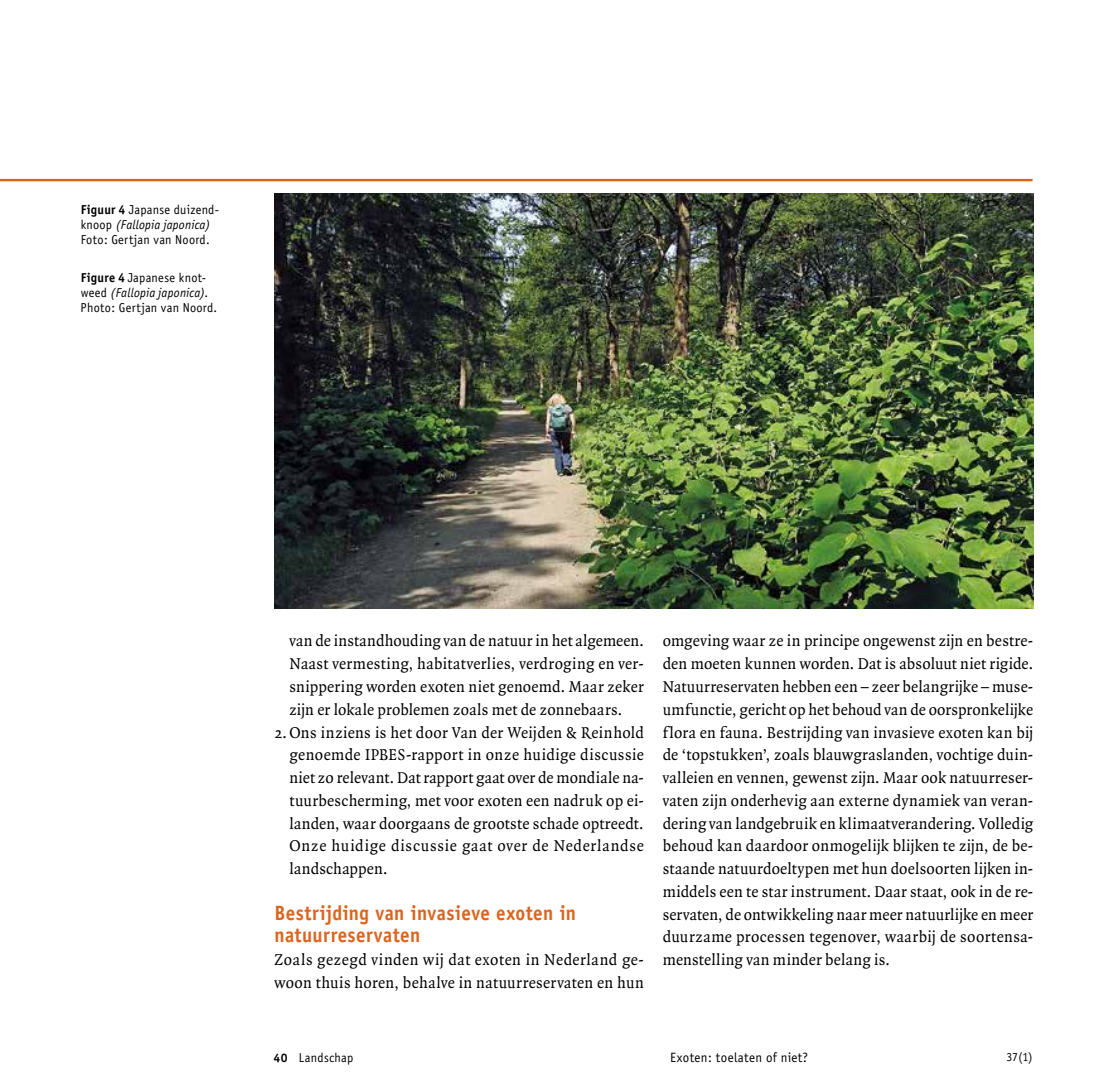
<style>
.page{position:relative;width:1112px;height:1092px;background:#fff}
.page>*{position:absolute;margin:0;border:0;box-sizing:border-box;transform-origin:0 0}
.t1{font:700 20.65px/22.8px "Officina Sans";letter-spacing:.02em;color:#dc651e;scale:.92 1}
.t2{font:16.8px/22.8px "Quadraat OT";letter-spacing:.02em;color:#000;scale:.96 1}
.t3{font:16.8px "Quadraat OT";letter-spacing:.045em;color:#000;scale:.96 1}
.t4{font:13.47px "Officina Sans";letter-spacing:.025em;color:#000;scale:.96 1}
.t5{font:12.95px "Officina Sans";letter-spacing:.025em;color:#000;scale:.95 1}
.t6{font:italic 12.95px "Officina Sans ITC";letter-spacing:.015em;color:#000;scale:.95 1}
.t7{font:12.25px "Officina Sans";color:#000;scale:.96 1}
.s1{font-family:"Officina Sans Bold ITC"}
.s2{font-family:"Officina Sans";font-style:normal}
.s3{font-weight:700;font-size:12.25px}
</style>
<div class="page">
<hr style="left:0;top:179px;width:1032px;height:2px;background:#dc651e">
<img style="left:274px;top:193px;width:759px;height:415px">
<p class="t5" style="left:81px;top:202px;width:147px"><span class="s1">Figuur 4</span> Japanse duizend-</p>
<p class="t6" style="left:81px;top:217px;width:138px"><span class="s2">knoop</span> (Fallopia japonica)</p>
<p class="t5" style="left:81px;top:232px;width:137px">Foto: Gertjan van Noord.</p>
<p class="t5" style="left:81px;top:270px;width:134px"><span class="s1">Figure 4</span> Japanese knot-</p>
<p class="t6" style="left:81px;top:285px;width:136px"><span class="s2">weed</span> (Fallopia japonica)<span class="s2">.</span></p>
<p class="t5" style="left:81px;top:300px;width:145px">Photo: Gertjan van Noord.</p>
<p class="t2" style="left:289px;top:630px;width:371px">van de instandhouding van de natuur in het algemeen.</p>
<p class="t2" style="left:289px;top:652px;width:370px">Naast vermesting, habitatverlies, verdroging en ver-</p>
<p class="t2" style="left:289px;top:675px;width:370px">snippering worden exoten niet genoemd. Maar zeker</p>
<p class="t2" style="left:289px;top:698px;width:348px">zijn er lokale problemen zoals met de zonnebaars.</p>
<p class="t2" style="left:274px;top:721px;width:386px">2.Ons inziens is het door Van der Weijden &amp; Reinhold</p>
<p class="t2" style="left:289px;top:743px;width:370px">genoemde IPBES-rapport in onze huidige discussie</p>
<p class="t2" style="left:289px;top:766px;width:370px">niet zo relevant. Dat rapport gaat over de mondiale na-</p>
<p class="t2" style="left:289px;top:789px;width:370px">tuurbescherming, met voor exoten een nadruk op ei-</p>
<p class="t2" style="left:289px;top:812px;width:370px">landen, waar doorgaans de grootste schade optreedt.</p>
<p class="t3" style="left:289px;top:836px;width:370px">Onze huidige discussie gaat over de Nederlandse</p>
<p class="t2" style="left:289px;top:857px;width:104px">landschappen.</p>
<p class="t1" style="left:274px;top:900px;width:329px">Bestrijding van invasieve exoten in natuurreservaten</p>
<p class="t2" style="left:274px;top:948px;width:386px">Zoals gezegd vinden wij dat exoten in Nederland ge&shy;woon thuis horen, behalve in natuurreservaten en hun</p>
<p class="t2" style="left:662px;top:630px;width:387px;text-align:justify">omgeving waar ze in principe ongewenst zijn en bestre&shy;den moeten kunnen worden. Dat is absoluut niet rigide.<br>Natuurreservaten hebben een – zeer belangrijke – muse&shy;umfunctie, gericht op het behoud van de oorspronkelijke flora en fauna. Bestrijding van invasieve exoten kan bij de ‘topstukken’, zoals blauwgraslanden, vochtige duin&shy;valleien en vennen, gewenst zijn. Maar ook natuurreser&shy;vaten zijn onderhevig aan externe dynamiek van veran&shy;dering van landgebruik en klimaatverandering. Volledig behoud kan daardoor onmogelijk blijken te zijn, de be&shy;staande natuurdoeltypen met hun doelsoorten lijken in&shy;middels een te star instrument. Daar staat, ook in de re&shy;servaten, de ontwikkeling naar meer natuurlijke en meer duurzame processen tegenover, waarbij de soortensa&shy;menstelling van minder belang is.</p>
<p class="t4" style="left:670px;top:1049px;width:145px">Exoten: toelaten of niet?</p>
<p class="t5" style="left:273px;top:1049px;width:85px"><span class="s3">40</span> Landschap</p>
<p class="t7" style="left:1006px;top:1050px;width:29px">37(1)</p>
</div>
